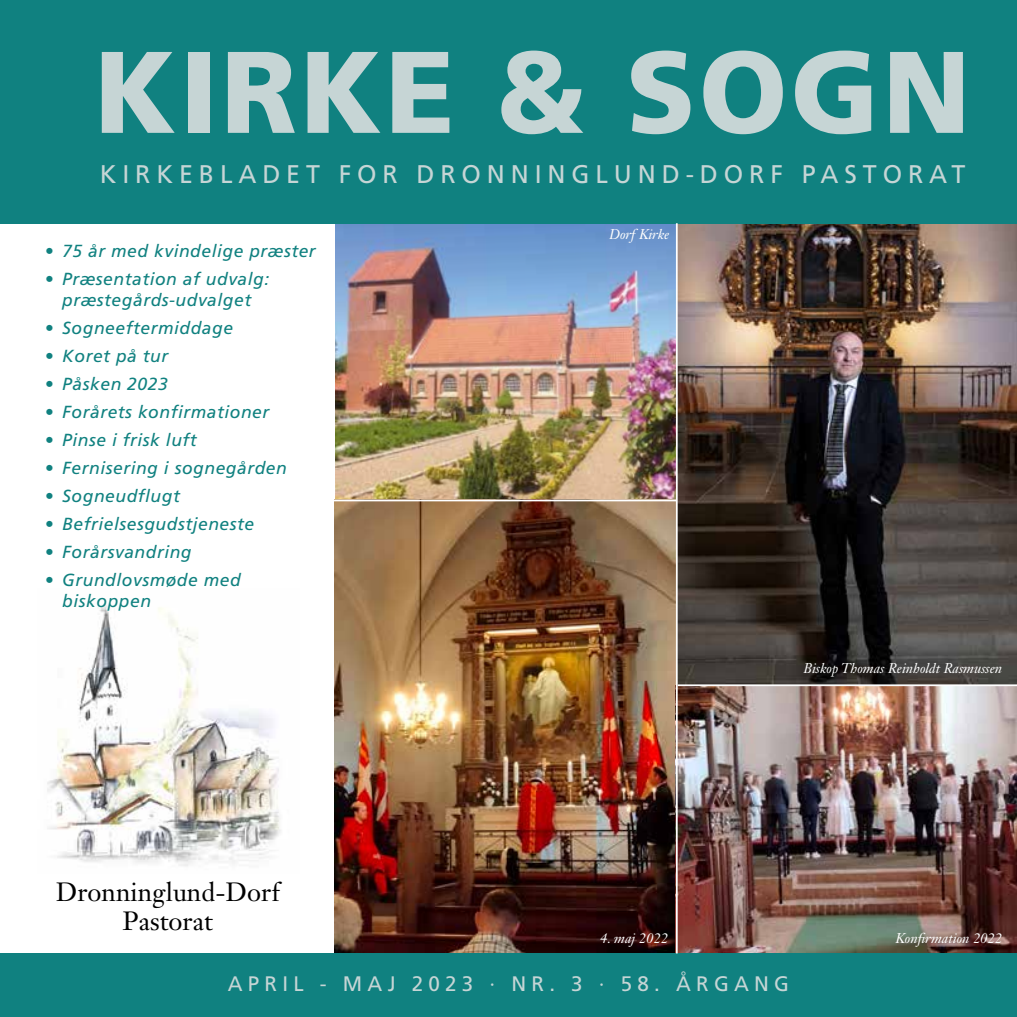
<style>
.page{position:relative;width:1017px;height:1017px;background:#fff}
.page>*{position:absolute;margin:0;border:0;box-sizing:border-box;transform-origin:0 0}
.t1{font:900 115.85px "Frutiger";letter-spacing:.03em;color:#c6d5d5}
.t2{font:26.07px/29.2px "Janson Text LT Std";color:#000;text-align:center}
.t3{font:25.55px "Frutiger";letter-spacing:.235em;color:#c6d5d5}
.t4{font:21px "Frutiger";letter-spacing:.255em;color:#c6d5d5}
.t5{font:italic 17.5px/21px "Frutiger";letter-spacing:.03em;color:#108180;text-align:center}
.t6{font:italic 14px "Janson Text LT Std";color:#fff}
</style>
<div class="page">
<img style="left:335px;top:223px;width:682px;height:730px">
<img style="left:335px;top:223px;width:341px;height:277px">
<div style="left:0;top:0;width:1017px;height:223px;background:#108180"></div>
<div style="left:0;top:953px;width:1017px;height:64px;background:#108180"></div>
<img style="left:47px;top:605px;width:234px;height:261px">
<hr style="left:332px;top:500px;width:345px;height:1px;background:#fff">
<hr style="left:678px;top:684px;width:339px;height:2px;background:#fff">
<hr style="left:676px;top:223px;width:2px;height:730px;background:#fff">
<h1 class="t1" style="left:94px;top:22px;width:878px">KIRKE &amp; SOGN</h1>
<h3 class="t3" style="left:100px;top:159px;width:867px">KIRKEBLADET FOR DRONNINGLUND-DORF PASTORAT</h3>
<p class="t5" style="left:45px;top:241px;width:272px">• 75 år med kvindelige præster</p>
<p class="t5" style="left:45px;top:269px;width:226px">• Præsentation af udvalg: præstegårds-udvalget</p>
<p class="t5" style="left:45px;top:318px;width:190px">• Sogneeftermiddage</p>
<p class="t5" style="left:45px;top:346px;width:125px">• Koret på tur</p>
<p class="t5" style="left:45px;top:374px;width:124px">• Påsken 2023</p>
<p class="t5" style="left:45px;top:402px;width:226px">• Forårets konfirmationer</p>
<p class="t5" style="left:45px;top:430px;width:153px">• Pinse i frisk luft</p>
<p class="t5" style="left:45px;top:458px;width:244px">• Fernisering i sognegården</p>
<p class="t5" style="left:45px;top:486px;width:137px">• Sogneudflugt</p>
<p class="t5" style="left:45px;top:514px;width:211px">• Befrielsesgudstjeneste</p>
<p class="t5" style="left:45px;top:542px;width:148px">• Forårsvandring</p>
<p class="t5" style="left:62px;top:570px;width:180px;text-align:left;text-indent:-17px">• Grundlovsmøde med biskoppen</p>
<h2 class="t2" style="left:56px;top:877px;width:225px">Dronninglund-Dorf<br>Pastorat</h2>
<p class="t6" style="left:609px;top:226px;width:62px">Dorf Kirke</p>
<p class="t6" style="left:803px;top:659px;width:200px">Biskop Thomas Reinholdt Rasmussen</p>
<p class="t6" style="left:600px;top:930px;width:69px">4. maj 2022</p>
<p class="t6" style="left:896px;top:930px;width:108px">Konfirmation 2022</p>
<p class="t4" style="left:228px;top:971px;width:563px">APRIL - MAJ 2023 · NR. 3 · 58. ÅRGANG</p>
</div>
